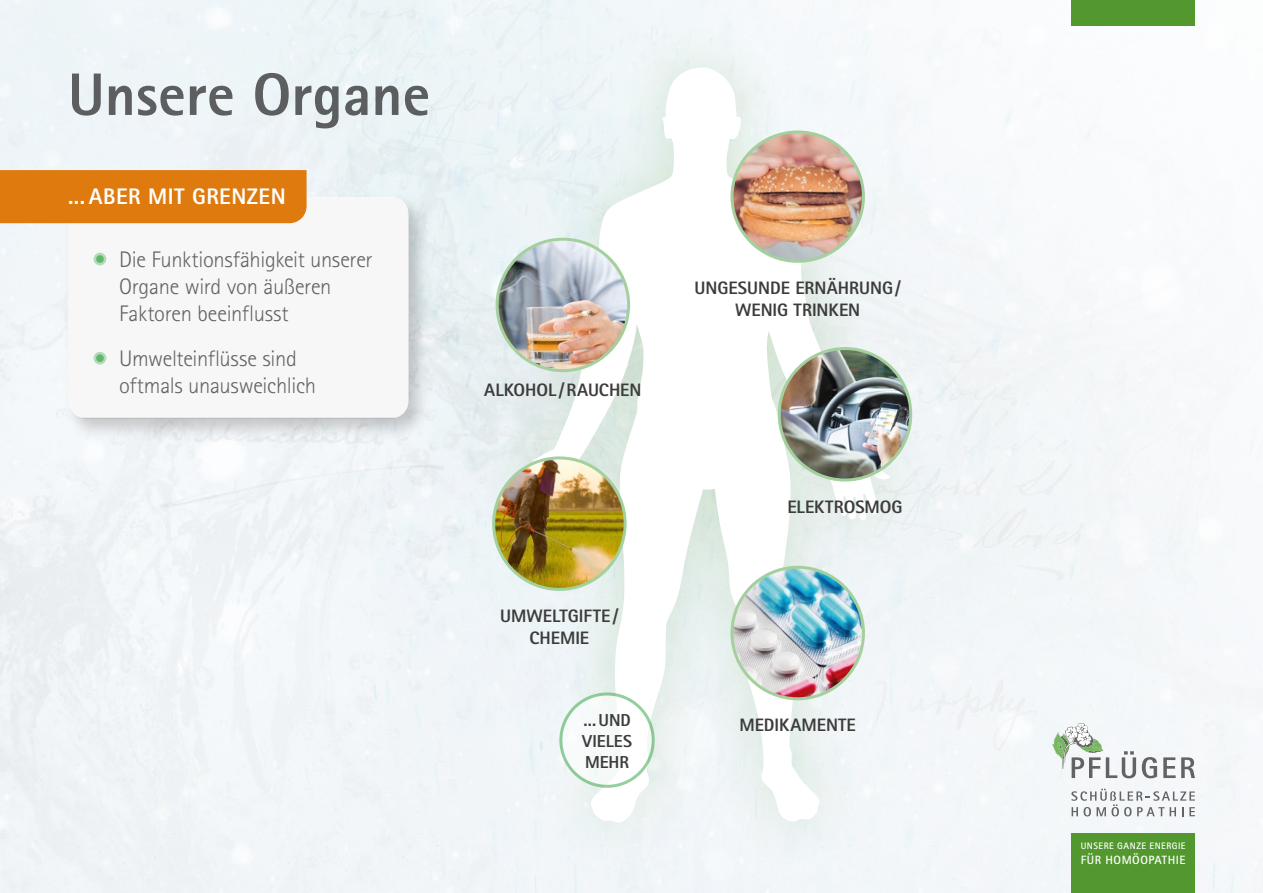
<style>
.page{position:relative;width:1263px;height:893px;background:#f2f6f9}
.page>*{position:absolute;margin:0;border:0;box-sizing:border-box;transform-origin:0 0}
.t1{font:800 60px "Rotis Sans Serif";color:#646363}
.t2{font:300 22.5px/27px "Rotis Sans Serif";letter-spacing:-.015em;color:#646363}
.t3{font:800 22.5px "Rotis Sans Serif";letter-spacing:.02em;color:#fff}
.t4{font:800 18px/21.6px "Rotis Sans Serif";color:#3c3c3b;text-align:center}
.t5{font:800 17.4px/20.9px "Rotis Sans Serif";color:#3c3c3b;text-align:justify}
.t6{font:700 12px "Rotis Sans Serif";letter-spacing:.045em;color:#fff}
.t7{font:700 9.3px "Rotis Sans Serif";letter-spacing:.05em;color:#fff}
</style>
<div class="page">
<svg style="left:1142px;top:757px;width:15px;height:21px"></svg>
<svg style="left:1163px;top:757px;width:32px;height:21px"></svg>
<svg style="left:1071px;top:789px;width:124px;height:27px"></svg>
<svg style="left:1052px;top:723px;width:84px;height:55px"></svg>
<div style="left:1071px;top:833px;width:124px;height:60px;background:#52982f"></div>
<div style="left:1071px;top:0;width:124px;height:26px;background:#52982f"></div>
<div style="left:62px;top:191px;width:371px;height:251px;background:#000;opacity:.2"></div>
<div style="left:68px;top:202px;width:343px;height:217px;background:#f7f7f7"></div>
<div style="left:94px;top:253px;width:12px;height:12px;background:#b3dab9;border-radius:50%"></div>
<svg style="left:96px;top:255px;width:8px;height:8px"></svg>
<svg style="left:94px;top:352px;width:12px;height:13px"></svg>
<div style="left:96px;top:354px;width:8px;height:8px;background:#61b86d;border-radius:50%"></div>
<div style="left:0;top:170px;width:307px;height:53px;background:#df7a0e"></div>
<svg style="left:455px;top:8px;width:496px;height:877px;fill:#f1f5f8"></svg>
<svg style="left:515px;top:67px;width:375px;height:756px"></svg>
<img style="left:497px;top:239px;width:132px;height:130px">
<div style="left:496px;top:238px;width:134px;height:134px;border:3px solid #a4d09e;border-radius:50%"></div>
<img style="left:732px;top:132px;width:131px;height:129px">
<div style="left:730px;top:130px;width:135px;height:133px;border:3px solid #a4d09e;border-radius:50%"></div>
<img style="left:494px;top:458px;width:131px;height:131px;border-radius:66px">
<div style="left:492px;top:456px;width:135px;height:135px;border:3px solid #a4d09e;border-radius:50%"></div>
<img style="left:732px;top:567px;width:131px;height:132px;border-radius:66px">
<div style="left:730px;top:566px;width:135px;height:134px;border:3px solid #a4d09e;border-radius:50%"></div>
<img style="left:779px;top:349px;width:132px;height:131px;border-radius:66px">
<div style="left:778px;top:347px;width:134px;height:135px;border:3px solid #a4d09e;border-radius:50%"></div>
<div style="left:561px;top:694px;width:92px;height:92px;background:#f7fafa;border-radius:50%"></div>
<div style="left:559px;top:692px;width:96px;height:96px;border:3px solid #4db05b;border-radius:50%"></div>
<h1 class="t1" style="left:68px;top:56px;width:364px">Unsere Organe</h1>
<p class="t3" style="left:68px;top:182px;width:219px">... ABER MIT GRENZEN</p>
<p class="t2" style="left:119px;top:245px;width:255px">Die Funktionsfähigkeit unserer<br>Organe wird von äußeren<br>Faktoren beeinflusst</p>
<p class="t2" style="left:119px;top:345px;width:199px">Umwelteinflüsse sind oftmals unausweichlich</p>
<p class="t4" style="left:484px;top:379px;width:159px">ALKOHOL /RAUCHEN</p>
<p class="t4" style="left:500px;top:605px;width:120px">UMWELTGIFTE/<br>CHEMIE</p>
<p class="t5" style="left:582px;top:710px;width:51px">...UND VIELES MEHR</p>
<p class="t4" style="left:694px;top:277px;width:208px">UNGESUNDE ERNÄHRUNG/<br>WENIG TRINKEN</p>
<p class="t4" style="left:787px;top:495px;width:117px">ELEKTROSMOG</p>
<p class="t4" style="left:739px;top:714px;width:118px">MEDIKAMENTE</p>
<p class="t7" style="left:1081px;top:840px;width:106px">UNSERE GANZE ENERGIE</p>
<p class="t6" style="left:1081px;top:852px;width:106px">FÜR HOMÖOPATHIE</p>
</div>
